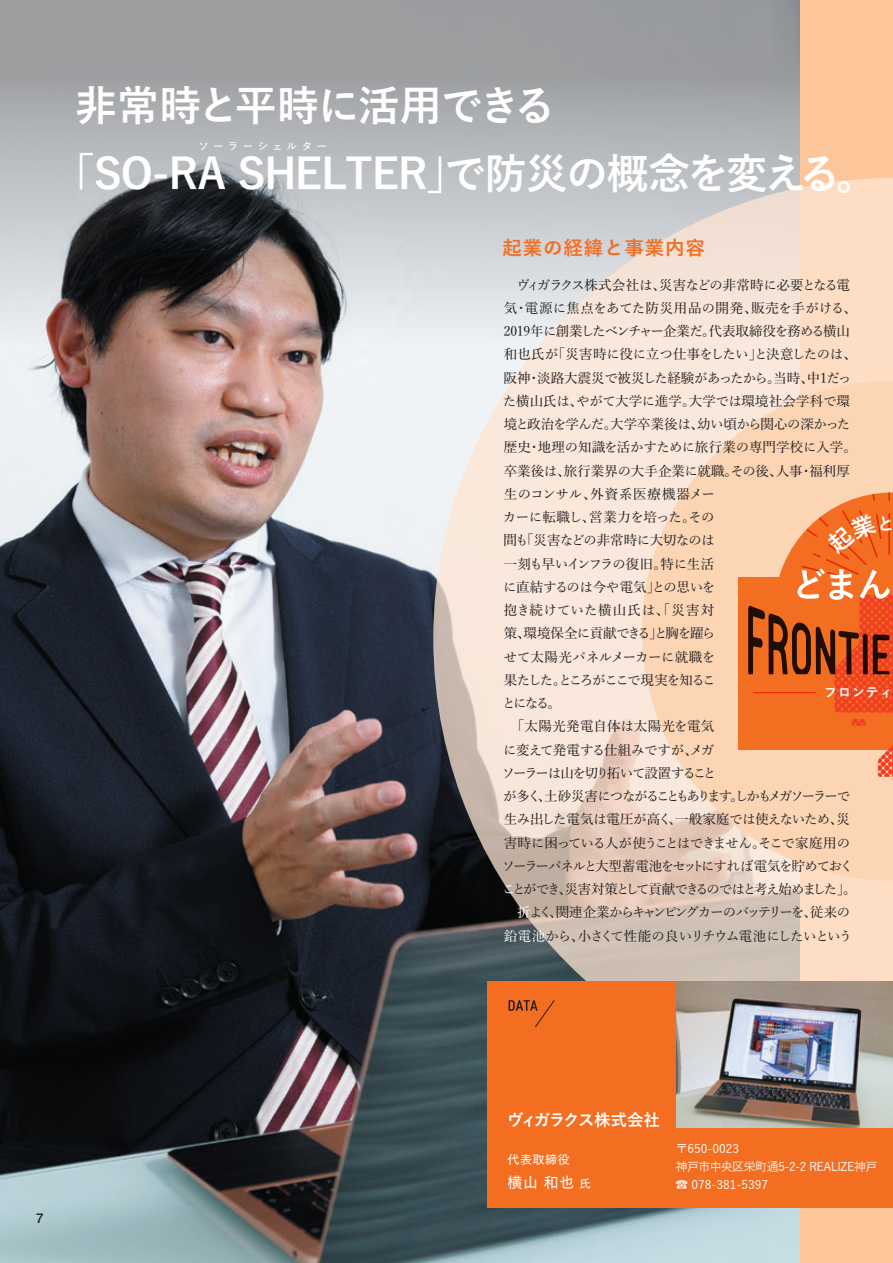
<style>
.page{position:relative;width:893px;height:1263px;background:#fff}
.page>*{position:absolute;margin:0;border:0;box-sizing:border-box;transform-origin:0 0}
.t1{font:700 42px/67.5px "Yu Go";letter-spacing:-.03em;color:#fff}
.t2{font:19.5px "Yu Gothic Std B";letter-spacing:.04em;color:#f36e21}
.t3{font:700 16.5px "Yu Go";letter-spacing:-.075em;color:#fff}
.t4{font:15px "Yu Gothic Std D";color:#fff}
.t5{font:500 13.5px/23.2px "Yu Min";letter-spacing:-.04em;color:#231f20}
.t6{font:700 13.5px "Futo Go B101";color:#231f20}
.t7{font:700 12.9px "Yu Go";letter-spacing:.08em;color:#fff}
.t8{font:500 12px/18px "Yu Go";letter-spacing:-.03em;color:#fff}
.t9{font:12px "Yu Gothic Std D";letter-spacing:.045em;color:#fff}
.t10{font:10.5px "Yu Gothic Std D";letter-spacing:.415em;color:#fff}
.s1{color:#fff}
.s2{font-size:12px}
</style>
<div class="page">
<div style="left:800px;top:0;width:93px;height:1263px;background:#fcc69a"></div>
<img style="left:0;top:0;width:800px;height:1263px">
<svg style="left:433px;top:178px;width:460px;height:921px;background:#e1d0c1"></svg>
<div style="left:487px;top:981px;width:406px;height:226px;background:#f36e21"></div>
<svg style="left:509px;top:1000px;width:46px;height:28px"></svg>
<div style="left:738px;top:577px;width:155px;height:173px;background:#f36e21"></div>
<img style="left:677px;top:981px;width:216px;height:147px">
<svg style="left:748px;top:492px;width:145px;height:285px"></svg>
<h1 class="t1" style="left:74px;top:73px;width:806px">非常時と平時に活用できる<br>｢SO-RA SHELTER｣で防災の概念を変える。</h1>
<p class="t10" style="left:198px;top:138px;width:130px">ソーラーシェルター</p>
<h2 class="t2" style="left:503px;top:233px;width:204px">起業の経緯と事業内容</h2>
<p class="t5" style="left:502px;top:272px;width:357px">　ヴィガラクス株式会社は、災害などの非常時に必要となる電気・電源に焦点をあてた防災用品の開発、販売を手がける、<br>2019年に創業したベンチャー企業だ。代表取締役を務める横山和也氏が｢災害時に役に立つ仕事をしたい｣と決意したのは、阪神・淡路大震災で被災した経験があったから。当時、中1だった横山氏は、やがて大学に進学。大学では環境社会学科で環境と政治を学んだ。大学卒業後は、幼い頃から関心の深かった歴史・地理の知識を活かすために旅行業の専門学校に入学。卒業後は、旅行業界の大手企業に就職。その後、人事・福利厚生のコンサル、外資系医療機器メー<br>カーに転職し、営業力を培った。その<br>間も「災害などの非常時に大切なのは<br>一刻も早いインフラの復旧。特に生活<br>に直結するのは今や電気」との思いを<br>抱き続けていた横山氏は、「災害対<br>策、環境保全に貢献できる」と胸を躍ら<br>せて太陽光パネルメーカーに就職を<br>果たした。ところがここで現実を知るこ<br>とになる。<br>　「太陽光発電自体は太陽光を電気<br>に変えて発電する仕組みですが、メガ<br>ソーラーは山を切り拓いて設置すること<br>が多く、土砂災害につながることもあります。しかもメガソーラーで生み出した電気は電圧が高く、一般家庭では使えないため、災害時に困っている人が使うことはできません。そこで家庭用のソーラーパネルと大型蓄電池をセットにすれば電気を貯めておく<span class="s1">こ</span>とができ、災害対策として貢献できるのではと考え始めました」。<span class="s1">　折</span>よく、関連企業からキャンピングカーのバッテリーを、従来の<span class="s1">鉛電池</span>から、小さくて性能の良いリチウム電池にしたいという</p>
<p class="t7" style="left:824px;top:685px;width:70px">フロンティ</p>
<p class="t6" style="left:36px;top:1210px;width:9px">7</p>
<p class="t3" style="left:507px;top:1111px;width:154px">ヴィガラクス株式会社</p>
<p class="t9" style="left:507px;top:1150px;width:64px">代表取締役</p>
<p class="t4" style="left:507px;top:1171px;width:85px">横山 和也 <span class="s2">氏</span></p>
<p class="t8" style="left:676px;top:1138px;width:203px">〒650-0023<br>神戸市中央区栄町通5-2-2 REALIZE神戸☎ 078-381-5397</p>
</div>
